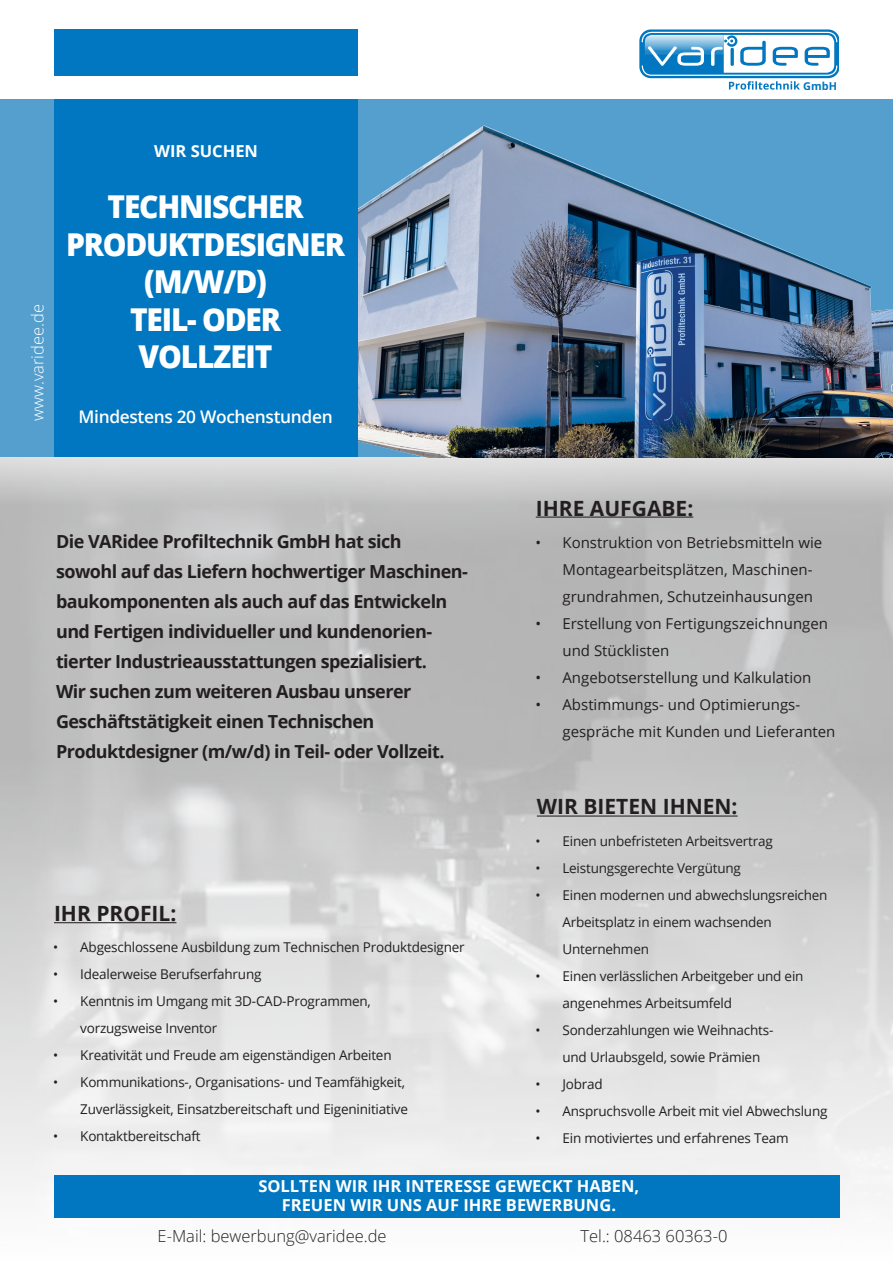
<style>
.page{position:relative;width:893px;height:1263px;background:#fff}
.page>*{position:absolute;margin:0;border:0;box-sizing:border-box;transform-origin:0 0}
.t1{font:800 31.5px "Open Sans";letter-spacing:-.04em;color:#fff;scale:.95 1}
.t2{font:700 21px "Open Sans";color:#231f20}
.t3{font:700 18px/30px "Open Sans";letter-spacing:-.03em;color:#231f20}
.t4{font:600 17.4px "Open Sans";letter-spacing:-.02em;color:#fff}
.t5{font:700 16.5px "Open Sans";color:#fff}
.t6{font:300 16.5px "Open Sans";color:#231f20}
.t7{font:300 16.5px "Open Sans";color:#fff}
.t8{font:15px/27px "Open Sans";color:#231f20}
.t9{font:13.5px/27px "Open Sans";letter-spacing:-.015em;color:#231f20}
.t10{font:700 10.8px "Open Sans";color:#0077c0}
</style>
<div class="page">
<img style="left:0;top:457px;width:893px;height:739px">
<div style="left:0;top:99px;width:893px;height:358px;background:#549fce"></div>
<img style="left:357px;top:99px;width:536px;height:358px">
<div style="left:54px;top:30px;width:303px;height:427px;background:#0077c0"></div>
<div style="left:54px;top:1175px;width:786px;height:43px;background:#0077c0"></div>
<div style="left:0;top:77px;width:893px;height:22px;background:#fff"></div>
<div style="left:640px;top:30px;width:199px;height:48px;background:#0077c0;border-radius:12px"></div>
<svg style="left:641px;top:31px;width:197px;height:58px"></svg>
<hr style="left:537px;top:815px;width:201px;height:1px;background:#231f20">
<hr style="left:536px;top:517px;width:157px;height:1px;background:#231f20">
<hr style="left:54px;top:922px;width:122px;height:1px;background:#231f20">
<p class="t7" style="left:26px;top:421px;width:118px;rotate:-90deg">www.varidee.de</p>
<p class="t5" style="left:154px;top:140px;width:105px">WIR SUCHEN</p>
<p class="t1" style="left:108px;top:183px;width:208px">TECHNISCHER</p>
<p class="t1" style="left:66px;top:220px;width:295px">PRODUKTDESIGNER</p>
<p class="t1" style="left:144px;top:258px;width:131px">(M/W/D)</p>
<p class="t1" style="left:130px;top:295px;width:160px">TEIL- ODER</p>
<p class="t1" style="left:139px;top:333px;width:142px">VOLLZEIT</p>
<p class="t4" style="left:79px;top:404px;width:256px">Mindestens 20 Wochenstunden</p>
<p class="t10" style="left:803px;top:78px;width:36px">GmbH</p>
<p class="t3" style="left:56px;top:526px;width:413px">Die VARidee Profiltechnik GmbH hat sich<br>sowohl auf das Liefern hochwertiger Maschinen&shy;baukomponenten als auch auf das Entwickeln und Fertigen individueller und kundenorien&shy;tierter Industrieausstattungen spezialisiert.</p>
<p class="t3" style="left:56px;top:676px;width:390px">Wir suchen zum weiteren Ausbau unserer<br>Geschäftstätigkeit einen Technischen<br>Produktdesigner (m/w/d) in Teil- oder Vollzeit.</p>
<p class="t2" style="left:54px;top:899px;width:124px">IHR PROFIL:</p>
<p class="t9" style="left:53px;top:934px;width:413px">• Abgeschlossene Ausbildung zum Technischen Produktdesigner</p>
<p class="t9" style="left:53px;top:961px;width:210px">• Idealerweise Berufserfahrung</p>
<p class="t9" style="left:80px;top:988px;width:292px;text-indent:-27px">• Kenntnis im Umgang mit 3D-CAD-Programmen, vorzugsweise Inventor</p>
<p class="t9" style="left:53px;top:1042px;width:340px">• Kreativität und Freude am eigenständigen Arbeiten</p>
<p class="t9" style="left:53px;top:1069px;width:356px;text-align:right">• Kommunikations-, Organisations- und Teamfähigkeit,<br>Zuverlässigkeit, Einsatzbereitschaft und Eigeninitiative</p>
<p class="t9" style="left:53px;top:1123px;width:149px">• Kontaktbereitschaft</p>
<p class="t2" style="left:536px;top:493px;width:159px">IHRE AUFGABE:</p>
<p class="t8" style="left:562px;top:529px;width:261px;text-indent:-27px">• Konstruktion von Betriebsmitteln wie<br>Montagearbeitsplätzen, Maschinen&shy;grundrahmen, Schutzeinhausungen</p>
<p class="t8" style="left:562px;top:610px;width:267px;text-indent:-27px">• Erstellung von Fertigungszeichnungen und Stücklisten</p>
<p class="t8" style="left:535px;top:664px;width:278px">• Angebotserstellung und Kalkulation</p>
<p class="t8" style="left:562px;top:691px;width:275px;text-indent:-27px">• Abstimmungs- und Optimierungs&shy;gespräche mit Kunden und Lieferanten</p>
<p class="t2" style="left:537px;top:792px;width:202px">WIR BIETEN IHNEN:</p>
<p class="t9" style="left:535px;top:827px;width:239px">• Einen unbefristeten Arbeitsvertrag</p>
<p class="t9" style="left:535px;top:854px;width:207px">• Leistungsgerechte Vergütung</p>
<p class="t9" style="left:562px;top:881px;width:267px;text-indent:-27px">• Einen modernen und abwechslungsreichen<br>Arbeitsplatz in einem wachsenden<br>Unternehmen</p>
<p class="t9" style="left:562px;top:962px;width:243px;text-indent:-27px">• Einen verlässlichen Arbeitgeber und ein angenehmes Arbeitsumfeld</p>
<p class="t9" style="left:562px;top:1016px;width:212px;text-indent:-27px">• Sonderzahlungen wie Weihnachts&shy;und Urlaubsgeld, sowie Prämien</p>
<p class="t9" style="left:535px;top:1070px;width:69px">• Jobrad</p>
<p class="t9" style="left:535px;top:1097px;width:293px">• Anspruchsvolle Arbeit mit viel Abwechslung</p>
<p class="t9" style="left:535px;top:1124px;width:255px">• Ein motiviertes und erfahrenes Team</p>
<p class="t5" style="left:258px;top:1174px;width:382px">SOLLTEN WIR IHR INTERESSE GEWECKT HABEN,</p>
<p class="t5" style="left:282px;top:1194px;width:336px">FREUEN WIR UNS AUF IHRE BEWERBUNG.</p>
<p class="t6" style="left:158px;top:1225px;width:231px">E-Mail: bewerbung@varidee.de</p>
<p class="t6" style="left:581px;top:1225px;width:148px">Tel.: 08463 60363-0</p>
</div>
